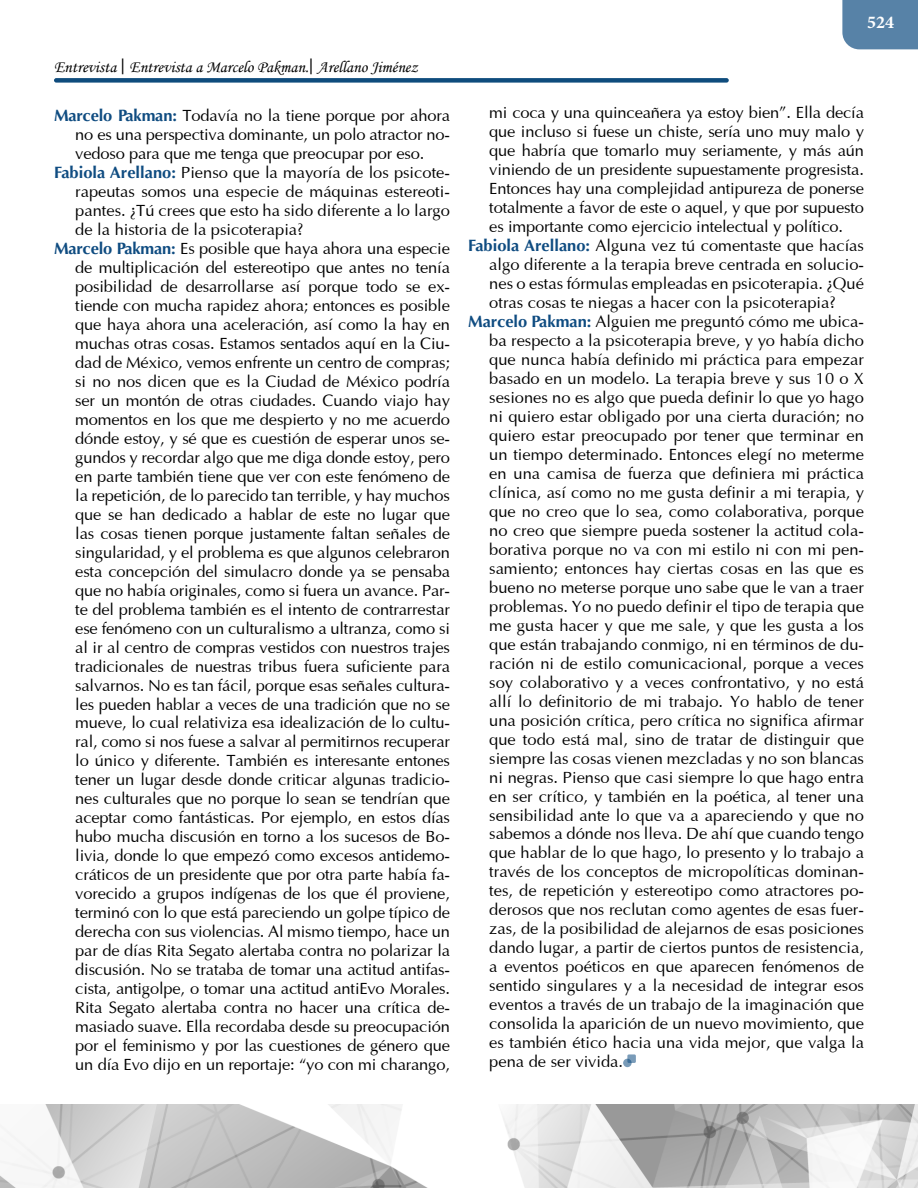
<style>
.page{position:relative;width:918px;height:1188px;background:#fff}
.page>*{position:absolute;margin:0;border:0;box-sizing:border-box;transform-origin:0 0}
.t1{font:700 18px "Minion Pro";color:#fff}
.t2{font:16.5px/18.9px "Optima";letter-spacing:-.005em;color:#000;text-align:justify}
.t3{font:16.5px "Monotype Corsiva";color:#000}
.s1{font-family:"Soberana Sans";font-size:15px}
.s2{font-weight:700;color:#0f4c81}
</style>
<div class="page">
<div style="left:842px;top:0;width:76px;height:49px;background:#5782a7"></div>
<div style="left:54px;top:78px;width:675px;height:5px;background:#0f4c7d;border-radius:2px"></div>
<img style="left:0;top:1104px;width:918px;height:84px">
<svg style="left:623px;top:1059px;width:9px;height:8px"></svg>
<svg style="left:627px;top:1054px;width:9px;height:9px"></svg>
<p class="t3" style="left:54px;top:57px;width:365px">Entrevista <span class="s1">|</span> Entrevista a Marcelo Pakman.<span class="s1">|</span> Arellano Jiménez</p>
<p class="t2" style="left:75px;top:105px;width:376px;text-indent:-21px"><span class="s2">Marcelo Pakman:</span> Todavía no la tiene porque por ahora no es una perspectiva dominante, un polo atractor no&shy;vedoso para que me tenga que preocupar por eso.</p>
<p class="t2" style="left:75px;top:162px;width:376px;text-indent:-21px"><span class="s2">Fabiola Arellano:</span> Pienso que la mayoría de los psicote&shy;rapeutas somos una especie de máquinas estereoti&shy;pantes. ¿Tú crees que esto ha sido diferente a lo largo de la historia de la psicoterapia?</p>
<p class="t2" style="left:75px;top:238px;width:376px;text-indent:-21px"><span class="s2">Marcelo Pakman:</span> Es posible que haya ahora una especie de multiplicación del estereotipo que antes no tenía posibilidad de desarrollarse así porque todo se ex&shy;tiende con mucha rapidez ahora; entonces es posible que haya ahora una aceleración, así como la hay en muchas otras cosas. Estamos sentados aquí en la Ciu&shy;dad de México, vemos enfrente un centro de compras; si no nos dicen que es la Ciudad de México podría ser un montón de otras ciudades. Cuando viajo hay momentos en los que me despierto y no me acuerdo dónde estoy, y sé que es cuestión de esperar unos se&shy;gundos y recordar algo que me diga donde estoy, pero en parte también tiene que ver con este fenómeno de la repetición, de lo parecido tan terrible, y hay muchos que se han dedicado a hablar de este no lugar que las cosas tienen porque justamente faltan señales de singularidad, y el problema es que algunos celebraron esta concepción del simulacro donde ya se pensaba que no había originales, como si fuera un avance. Par&shy;te del problema también es el intento de contrarrestar ese fenómeno con un culturalismo a ultranza, como si al ir al centro de compras vestidos con nuestros trajes tradicionales de nuestras tribus fuera suficiente para salvarnos. No es tan fácil, porque esas señales cultura&shy;les pueden hablar a veces de una tradición que no se mueve, lo cual relativiza esa idealización de lo cultu&shy;ral, como si nos fuese a salvar al permitirnos recuperar lo único y diferente. También es interesante entones tener un lugar desde donde criticar algunas tradicio&shy;nes culturales que no porque lo sean se tendrían que aceptar como fantásticas. Por ejemplo, en estos días hubo mucha discusión en torno a los sucesos de Bo&shy;livia, donde lo que empezó como excesos antidemo&shy;cráticos de un presidente que por otra parte había fa&shy;vorecido a grupos indígenas de los que él proviene, terminó con lo que está pareciendo un golpe típico de derecha con sus violencias. Al mismo tiempo, hace un par de días Rita Segato alertaba contra no polarizar la discusión. No se trataba de tomar una actitud antifas&shy;cista, antigolpe, o tomar una actitud antiEvo Morales.<br>Rita Segato alertaba contra no hacer una crítica de&shy;masiado suave. Ella recordaba desde su preocupación por el feminismo y por las cuestiones de género que un día Evo dijo en un reportaje: “yo con mi charango,</p>
<p class="t1" style="left:867px;top:10px;width:28px">524</p>
<p class="t2" style="left:489px;top:102px;width:376px">mi coca y una quinceañera ya estoy bien”. Ella decía que incluso si fuese un chiste, sería uno muy malo y que habría que tomarlo muy seriamente, y más aún viniendo de un presidente supuestamente progresista.<br>Entonces hay una complejidad antipureza de ponerse totalmente a favor de este o aquel, y que por supuesto es importante como ejercicio intelectual y político.</p>
<p class="t2" style="left:489px;top:235px;width:376px;text-indent:-21px"><span class="s2">Fabiola Arellano:</span> Alguna vez tú comentaste que hacías algo diferente a la terapia breve centrada en solucio&shy;nes o estas fórmulas empleadas en psicoterapia. ¿Qué otras cosas te niegas a hacer con la psicoterapia?</p>
<p class="t2" style="left:489px;top:311px;width:376px;text-indent:-21px"><span class="s2">Marcelo Pakman:</span> Alguien me preguntó cómo me ubica&shy;ba respecto a la psicoterapia breve, y yo había dicho que nunca había definido mi práctica para empezar basado en un modelo. La terapia breve y sus 10 o X sesiones no es algo que pueda definir lo que yo hago ni quiero estar obligado por una cierta duración; no quiero estar preocupado por tener que terminar en un tiempo determinado. Entonces elegí no meterme en una camisa de fuerza que definiera mi práctica clínica, así como no me gusta definir a mi terapia, y que no creo que lo sea, como colaborativa, porque no creo que siempre pueda sostener la actitud cola&shy;borativa porque no va con mi estilo ni con mi pen&shy;samiento; entonces hay ciertas cosas en las que es bueno no meterse porque uno sabe que le van a traer problemas. Yo no puedo definir el tipo de terapia que me gusta hacer y que me sale, y que les gusta a los que están trabajando conmigo, ni en términos de du&shy;ración ni de estilo comunicacional, porque a veces soy colaborativo y a veces confrontativo, y no está allí lo definitorio de mi trabajo. Yo hablo de tener una posición crítica, pero crítica no significa afirmar que todo está mal, sino de tratar de distinguir que siempre las cosas vienen mezcladas y no son blancas ni negras. Pienso que casi siempre lo que hago entra en ser crítico, y también en la poética, al tener una sensibilidad ante lo que va a apareciendo y que no sabemos a dónde nos lleva. De ahí que cuando tengo que hablar de lo que hago, lo presento y lo trabajo a través de los conceptos de micropolíticas dominan&shy;tes, de repetición y estereotipo como atractores po&shy;derosos que nos reclutan como agentes de esas fuer&shy;zas, de la posibilidad de alejarnos de esas posiciones dando lugar, a partir de ciertos puntos de resistencia, a eventos poéticos en que aparecen fenómenos de sentido singulares y a la necesidad de integrar esos eventos a través de un trabajo de la imaginación que consolida la aparición de un nuevo movimiento, que es también ético hacia una vida mejor, que valga la pena de ser vivida.</p>
</div>
